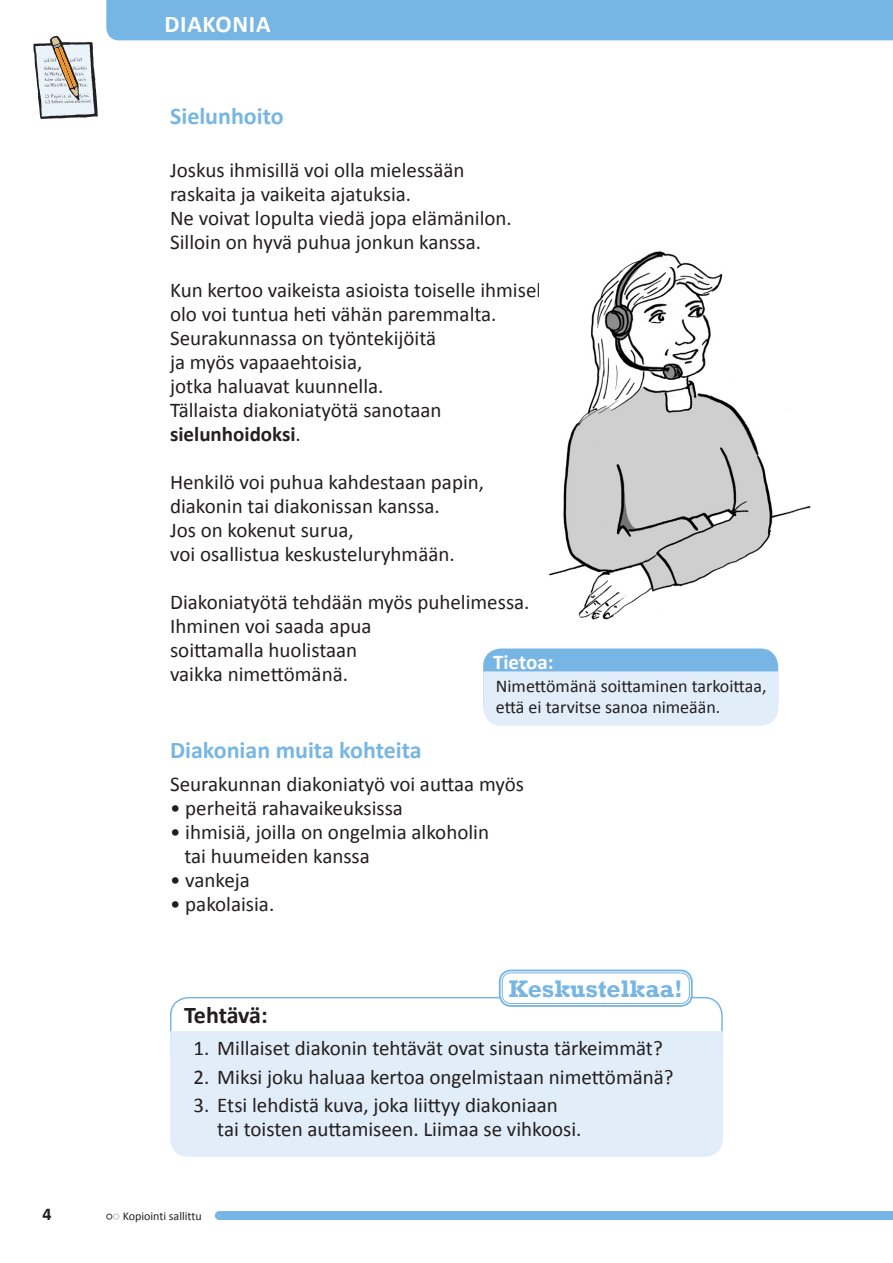
<style>
.page{position:relative;width:893px;height:1263px;background:#fff}
.page>*{position:absolute;margin:0;border:0;box-sizing:border-box;transform-origin:0 0}
.Otsikko_iso_värillä{font:700 24.6px "Rockwell";color:#77b6e4}
.Otsikko_iso_värillä-2{font:700 24px "Calibri";color:#77b6e4}
.Otsikko_iso{font:700 24px "Calibri";letter-spacing:-.01em;color:#231f20}
.Sivuotsikot{font:700 24px "Calibri";letter-spacing:.03em;color:#fff}
.Oppilaan_leipis{font:21px "Calibri";color:#231f20}
.Tehtävät{font:21px "Calibri";color:#231f20}
.Oppilaan_leipis-2{font:700 21px "Calibri";color:#231f20}
.Otsikko_iso-2{font:700 21px "Calibri";color:#fff}
.Tietolaatikko{font:18px "Calibri";color:#231f20}
.t1{font:700 18px "Calibri";color:#231f20}
.Leipis{font:12px "Calibri";color:#231f20}
.s1{font-weight:400}
</style>
<div class="page">
<div style="left:170px;top:997px;width:553px;height:74px;border:2px solid #77b6e4;border-radius:18px"></div>
<svg style="left:33px;top:36px;width:65px;height:83px"></svg>
<div style="left:219px;top:1211px;width:674px;height:9px;background:#77b6e4"></div>
<div style="left:106px;top:0;width:787px;height:40px;background:#77b6e4"></div>
<div style="left:170px;top:1031px;width:553px;height:126px;background:#e1edf8"></div>
<div style="left:501px;top:971px;width:190px;height:34px;background:#fff;border-radius:10px"></div>
<div style="left:499px;top:969px;width:194px;height:38px;border:2px solid #77b6e4;border-radius:11px"></div>
<div style="left:502px;top:973px;width:188px;height:31px;border:1px solid #77b6e4;border-radius:9px"></div>
<div style="left:483px;top:648px;width:295px;height:73px;background:#77b6e4;border-radius:18px"></div>
<div style="left:483px;top:671px;width:295px;height:55px;background:#e1edf8"></div>
<img style="left:548px;top:251px;width:263px;height:369px">
<p class="Sivuotsikot" style="left:164px;top:9px;width:108px">DIAKONIA</p>
<p class="Otsikko_iso_värillä-2" style="left:170px;top:101px;width:115px">Sielunhoito</p>
<p class="Oppilaan_leipis" style="left:170px;top:157px;width:296px">Joskus ihmisillä voi olla mielessään</p>
<p class="Oppilaan_leipis" style="left:170px;top:181px;width:243px">raskaita ja vaikeita ajatuksia.</p>
<p class="Oppilaan_leipis" style="left:170px;top:205px;width:343px">Ne voivat lopulta viedä jopa elämänilon.</p>
<p class="Oppilaan_leipis" style="left:170px;top:229px;width:313px">Silloin on hyvä puhua jonkun kanssa.</p>
<p class="Oppilaan_leipis" style="left:170px;top:277px;width:393px">Kun kertoo vaikeista asioista toiselle ihmiselle,</p>
<p class="Oppilaan_leipis" style="left:170px;top:301px;width:328px">olo voi tuntua heti vähän paremmalta.</p>
<p class="Oppilaan_leipis" style="left:170px;top:325px;width:268px">Seurakunnassa on työntekijöitä</p>
<p class="Oppilaan_leipis" style="left:170px;top:349px;width:194px">ja myös vapaaehtoisia,</p>
<p class="Oppilaan_leipis" style="left:170px;top:373px;width:215px">jotka haluavat kuunnella.</p>
<p class="Oppilaan_leipis" style="left:170px;top:397px;width:273px">Tällaista diakoniatyötä sanotaan</p>
<p class="Oppilaan_leipis-2" style="left:170px;top:421px;width:132px">sielunhoidoksi<span class="s1">.</span></p>
<p class="Oppilaan_leipis" style="left:170px;top:469px;width:316px">Henkilö voi puhua kahdestaan papin,</p>
<p class="Oppilaan_leipis" style="left:170px;top:493px;width:271px">diakonin tai diakonissan kanssa.</p>
<p class="Oppilaan_leipis" style="left:170px;top:517px;width:185px">Jos on kokenut surua,</p>
<p class="Oppilaan_leipis" style="left:170px;top:541px;width:286px">voi osallistua keskusteluryhmään.</p>
<p class="Oppilaan_leipis" style="left:170px;top:589px;width:361px">Diakoniatyötä tehdään myös puhelimessa.</p>
<p class="Oppilaan_leipis" style="left:170px;top:613px;width:203px">Ihminen voi saada apua</p>
<p class="Oppilaan_leipis" style="left:170px;top:637px;width:189px">soittamalla huolistaan</p>
<p class="Oppilaan_leipis" style="left:170px;top:661px;width:179px">vaikka nimettömänä.</p>
<p class="Otsikko_iso-2" style="left:493px;top:648px;width:62px">Tietoa:</p>
<p class="Tietolaatikko" style="left:496px;top:675px;width:272px">Nimettömänä soittaminen tarkoittaa,</p>
<p class="Tietolaatikko" style="left:496px;top:696px;width:226px">että ei tarvitse sanoa nimeään.</p>
<p class="Otsikko_iso_värillä-2" style="left:170px;top:735px;width:253px">Diakonian muita kohteita</p>
<p class="Oppilaan_leipis" style="left:170px;top:770px;width:355px">Seurakunnan diakoniatyö voi auttaa myös</p>
<p class="Oppilaan_leipis" style="left:170px;top:794px;width:234px">• perheitä rahavaikeuksissa</p>
<p class="Oppilaan_leipis" style="left:170px;top:818px;width:320px">• ihmisiä, joilla on ongelmia alkoholin</p>
<p class="Oppilaan_leipis" style="left:184px;top:842px;width:187px">tai huumeiden kanssa</p>
<p class="Oppilaan_leipis" style="left:170px;top:866px;width:81px">• vankeja</p>
<p class="Oppilaan_leipis" style="left:170px;top:890px;width:106px">• pakolaisia.</p>
<p class="Otsikko_iso" style="left:184px;top:1000px;width:85px">Tehtävä:</p>
<p class="Otsikko_iso_värillä" style="left:509px;top:973px;width:175px">Keskustelkaa!</p>
<p class="Tehtävät" style="left:193px;top:1035px;width:471px">1. Millaiset diakonin tehtävät ovat sinusta tärkeimmät?</p>
<p class="Tehtävät" style="left:193px;top:1063px;width:482px">2. Miksi joku haluaa kertoa ongelmistaan nimettömänä?</p>
<p class="Tehtävät" style="left:193px;top:1092px;width:366px">3. Etsi lehdistä kuva, joka liittyy diakoniaan</p>
<p class="Tehtävät" style="left:217px;top:1116px;width:366px">tai toisten auttamiseen. Liimaa se vihkoosi.</p>
<p class="t1" style="left:43px;top:1202px;width:11px">4</p>
<p class="Leipis" style="left:106px;top:1208px;width:97px">○◌ Kopiointi sallittu</p>
</div>
